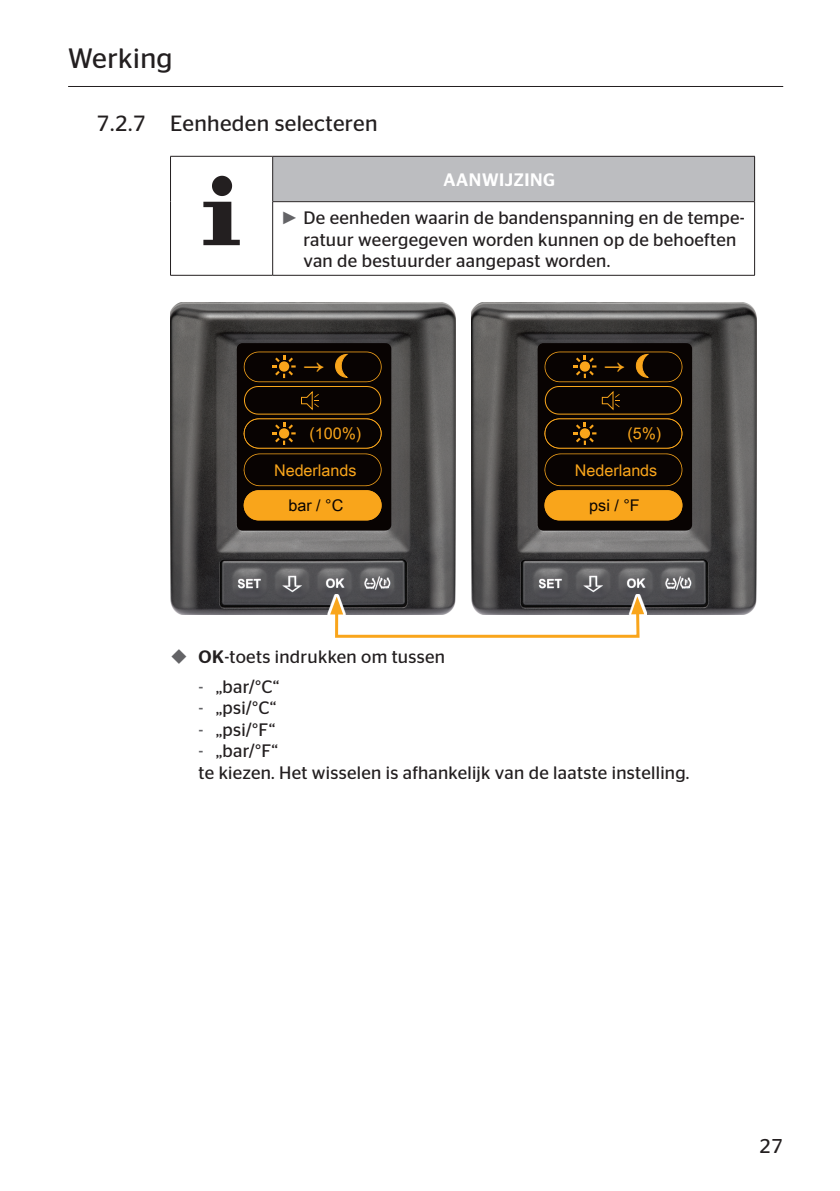
<style>
.page{position:relative;width:840px;height:1191px;background:#fff}
.page>*{position:absolute;margin:0;border:0;box-sizing:border-box;transform-origin:0 0}
.t1{font:30.2px "Arial Unicode MS";color:#f9a51b}
.t2{font:28px "Continental Stag Sans";letter-spacing:.015em;color:#231f20}
.t3{font:22px "Continental Stag Sans";letter-spacing:.015em;color:#231f20}
.t4{font:20px "Continental Stag Sans";color:#231f20}
.t5{font:18px/21.6px "Continental Stag Sans";letter-spacing:.015em;color:#231f20}
.t6{font:16.2px "Arial Unicode MS";color:#f9a51b}
.t7{font:16.2px "Arial Unicode MS";color:#080302}
.s1{font-weight:500;color:#fff}
.s2{font-family:"Arial";color:#636366}
.s3{font-weight:500}
.s4{color:#636366}
</style>
<div class="page">
<hr style="left:68px;top:86px;width:714px;height:1px;background:#231f20">
<div style="left:272px;top:156px;width:482px;height:46px;background:#bcbdc0"></div>
<hr style="left:170px;top:275px;width:102px;height:1px;background:#231f20">
<hr style="left:170px;top:156px;width:102px;height:1px;background:#231f20">
<hr style="left:170px;top:156px;width:1px;height:46px;background:#231f20">
<hr style="left:170px;top:202px;width:1px;height:73px;background:#231f20">
<hr style="left:272px;top:202px;width:1px;height:73px;background:#231f20">
<hr style="left:753px;top:202px;width:1px;height:73px;background:#231f20">
<hr style="left:272px;top:275px;width:482px;height:1px;background:#231f20">
<hr style="left:272px;top:156px;width:482px;height:1px;background:#231f20">
<hr style="left:272px;top:156px;width:1px;height:45px;background:#231f20">
<hr style="left:753px;top:156px;width:1px;height:45px;background:#231f20">
<hr style="left:272px;top:201px;width:482px;height:1px;background:#231f20">
<svg style="left:212px;top:176px;width:20px;height:20px"></svg>
<svg style="left:203px;top:202px;width:37px;height:43px"></svg>
<img style="left:170px;top:303px;width:285px;height:311px">
<div style="left:237px;top:343px;width:154px;height:187px;background:#080302;border-radius:6px"></div>
<svg style="left:243px;top:351px;width:138px;height:169px"></svg>
<img style="left:471px;top:303px;width:285px;height:311px">
<div style="left:537px;top:343px;width:154px;height:187px;background:#080302;border-radius:6px"></div>
<svg style="left:544px;top:351px;width:138px;height:169px"></svg>
<svg style="left:327px;top:593px;width:319px;height:45px"></svg>
<div style="left:335px;top:607px;width:304px;height:31px;border:3px solid #f9a51b"></div>
<svg style="left:330px;top:596px;width:13px;height:18px"></svg>
<svg style="left:630px;top:596px;width:13px;height:18px"></svg>
<h2 class="t2" style="left:68px;top:42px;width:106px">Werking</h2>
<p class="t3" style="left:96px;top:111px;width:282px">7.2.7 Eenheden selecteren</p>
<p class="t5" style="left:280px;top:161px;width:465px;line-height:37.8px;text-indent:163px"><span class="s1">AANWIJZING<br></span><span class="s2">►</span> De eenheden waarin de bandenspanning en de tempe-</p>
<p class="t5" style="left:303px;top:228px;width:434px">ratuur weergegeven worden kunnen op de behoeften van de bestuurder aangepast worden.</p>
<h1 class="t1" style="left:303px;top:342px;width:23px">→</h1>
<h1 class="t1" style="left:603px;top:342px;width:23px">→</h1>
<p class="t6" style="left:309px;top:421px;width:53px">(100%)</p>
<p class="t6" style="left:627px;top:421px;width:36px">(5%)</p>
<p class="t6" style="left:274px;top:458px;width:84px">Nederlands</p>
<p class="t6" style="left:574px;top:458px;width:84px">Nederlands</p>
<p class="t7" style="left:288px;top:494px;width:56px">bar / °C</p>
<p class="t7" style="left:589px;top:494px;width:52px">psi / °F</p>
<p class="t5" style="left:198px;top:645px;width:248px"><span class="s3">OK</span>-toets indrukken om tussen</p>
<p class="t5" style="left:198px;top:675px;width:82px"><span class="s4">-</span> „bar/°C“</p>
<p class="t5" style="left:198px;top:697px;width:79px"><span class="s4">-</span> „psi/°C“</p>
<p class="t5" style="left:198px;top:718px;width:78px"><span class="s4">-</span> „psi/°F“</p>
<p class="t5" style="left:198px;top:740px;width:492px"><span class="s4">-</span> „bar/°F“<br>te kiezen. Het wisselen is afhankelijk van de laatste instelling.</p>
<p class="t4" style="left:758px;top:1134px;width:25px">27</p>
</div>
